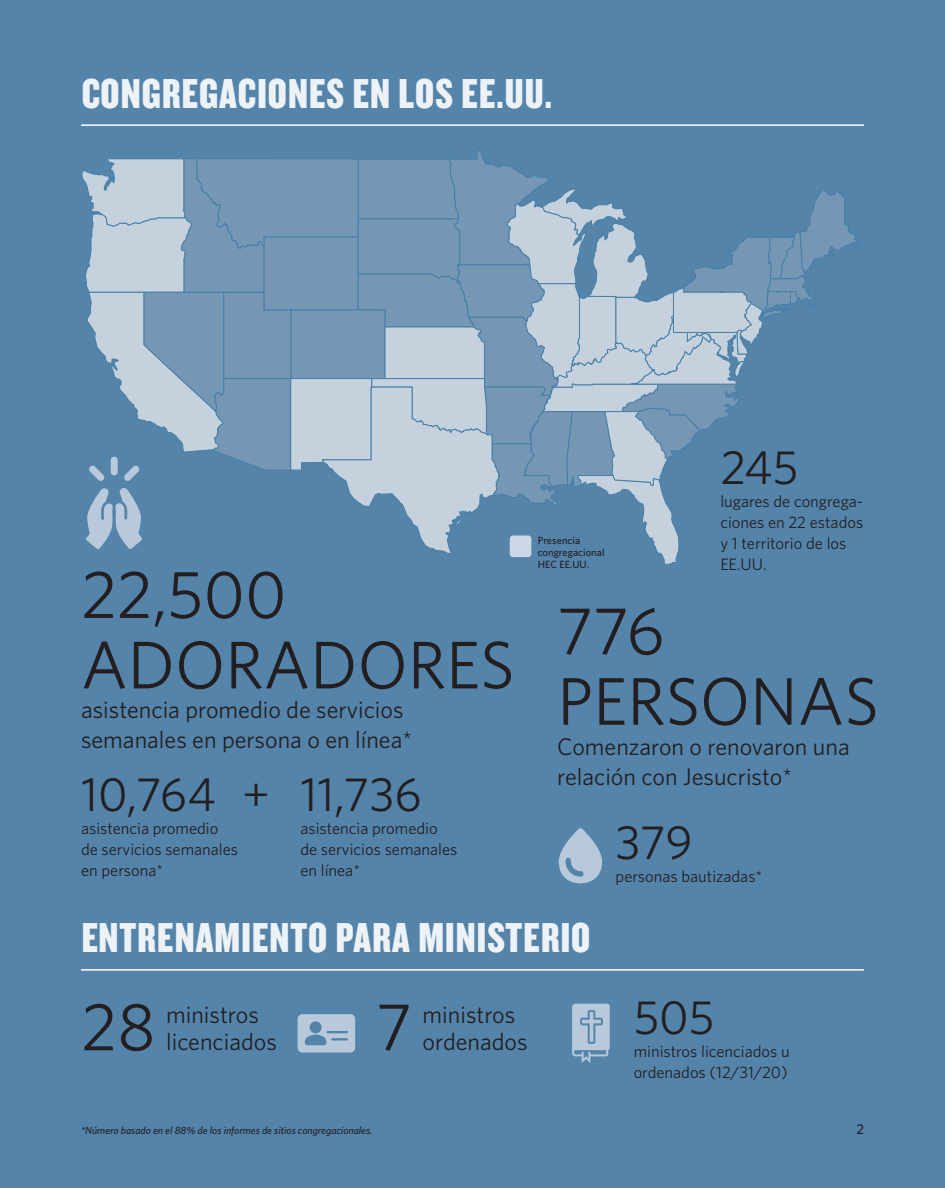
<style>
.page{position:relative;width:945px;height:1188px;background:#5584ab}
.page>*{position:absolute;margin:0;border:0;box-sizing:border-box;transform-origin:0 0}
.Level_1_Stat{font:67.5px/70.5px "Whitney HTF";color:#231f20}
.Level_2_Stat{font:48px "Whitney HTF";color:#231f20}
.t1{font:43.5px "Knockout HTF69 Full Liteweight";letter-spacing:.025em;color:#fff}
.Level_1_Stat_-_Description{font:24px/30px "Whitney HTF";color:#231f20}
.Level_2_Stat_-_Description{font:16.5px/21px "Whitney HTF";color:#231f20}
.t2{font:500 14.25px "Whitney HTF";color:#231f20}
.Footnote{font:italic 500 10.5px "Whitney HTF";color:#231f20}
.Income_Expense_Description{font:500 10.5px/12px "Whitney HTF";color:#231f20}
</style>
<div class="page">
<svg style="left:559px;top:828px;width:43px;height:55px"></svg>
<svg style="left:572px;top:1004px;width:38px;height:59px"></svg>
<svg style="left:298px;top:1014px;width:57px;height:39px"></svg>
<svg style="left:82px;top:150px;width:776px;height:414px"></svg>
<hr style="left:81px;top:969px;width:783px;height:2px;background:#fff">
<hr style="left:81px;top:124px;width:783px;height:2px;background:#fff">
<div style="left:510px;top:536px;width:21px;height:21px;background:#cad7e4;border-radius:3px"></div>
<h3 class="t1" style="left:81px;top:71px;width:472px">CONGREGACIONES EN LOS EE.UU.</h3>
<p class="Level_1_Stat" style="left:81px;top:558px;width:435px">22,500<br>ADORADORES</p>
<p class="Level_1_Stat_-_Description" style="left:81px;top:695px;width:333px">asistencia promedio de servicios semanales en persona o en línea*</p>
<p class="Level_2_Stat" style="left:81px;top:766px;width:136px">10,764</p>
<p class="Level_2_Stat_-_Description" style="left:81px;top:817px;width:159px">asistencia promedio de servicios semanales en persona*</p>
<p class="Level_2_Stat" style="left:300px;top:766px;width:123px">11,736</p>
<p class="Level_2_Stat_-_Description" style="left:300px;top:817px;width:159px">asistencia promedio de servicios semanales en línea*</p>
<p class="Level_2_Stat" style="left:243px;top:766px;width:29px">+</p>
<p class="Income_Expense_Description" style="left:538px;top:534px;width:68px">Presencia congregacional<br>HEC EE.UU.</p>
<p class="Level_2_Stat" style="left:720px;top:439px;width:80px">245</p>
<p class="Level_2_Stat_-_Description" style="left:720px;top:491px;width:145px">lugares de congrega&shy;ciones en 22 estados y 1 territorio de los<br>EE.UU.</p>
<p class="Level_1_Stat" style="left:557px;top:594px;width:323px">776<br>PERSONAS</p>
<p class="Level_1_Stat_-_Description" style="left:557px;top:731px;width:294px">Comenzaron o renovaron una relación con Jesucristo*</p>
<p class="Level_2_Stat" style="left:616px;top:814px;width:79px">379</p>
<p class="Level_2_Stat_-_Description" style="left:616px;top:866px;width:148px">personas bautizadas*</p>
<h3 class="t1" style="left:81px;top:916px;width:511px">ENTRENAMIENTO PARA MINISTERIO</h3>
<p class="Level_1_Stat" style="left:81px;top:990px;width:76px">28</p>
<p class="Level_1_Stat" style="left:376px;top:990px;width:37px">7</p>
<p class="Level_1_Stat_-_Description" style="left:423px;top:1001px;width:106px;line-height:27px">ministros ordenados</p>
<p class="Level_1_Stat_-_Description" style="left:166px;top:1001px;width:112px;line-height:27px">ministros licenciados</p>
<p class="Footnote" style="left:81px;top:1124px;width:293px">*Número basado en el 88% de los informes de sitios congregacionales.</p>
<p class="Level_2_Stat" style="left:634px;top:989px;width:82px">505</p>
<p class="Level_2_Stat_-_Description" style="left:634px;top:1041px;width:158px">ministros licenciados u ordenados (12/31/20)</p>
<p class="t2" style="left:856px;top:1120px;width:9px">2</p>
</div>
